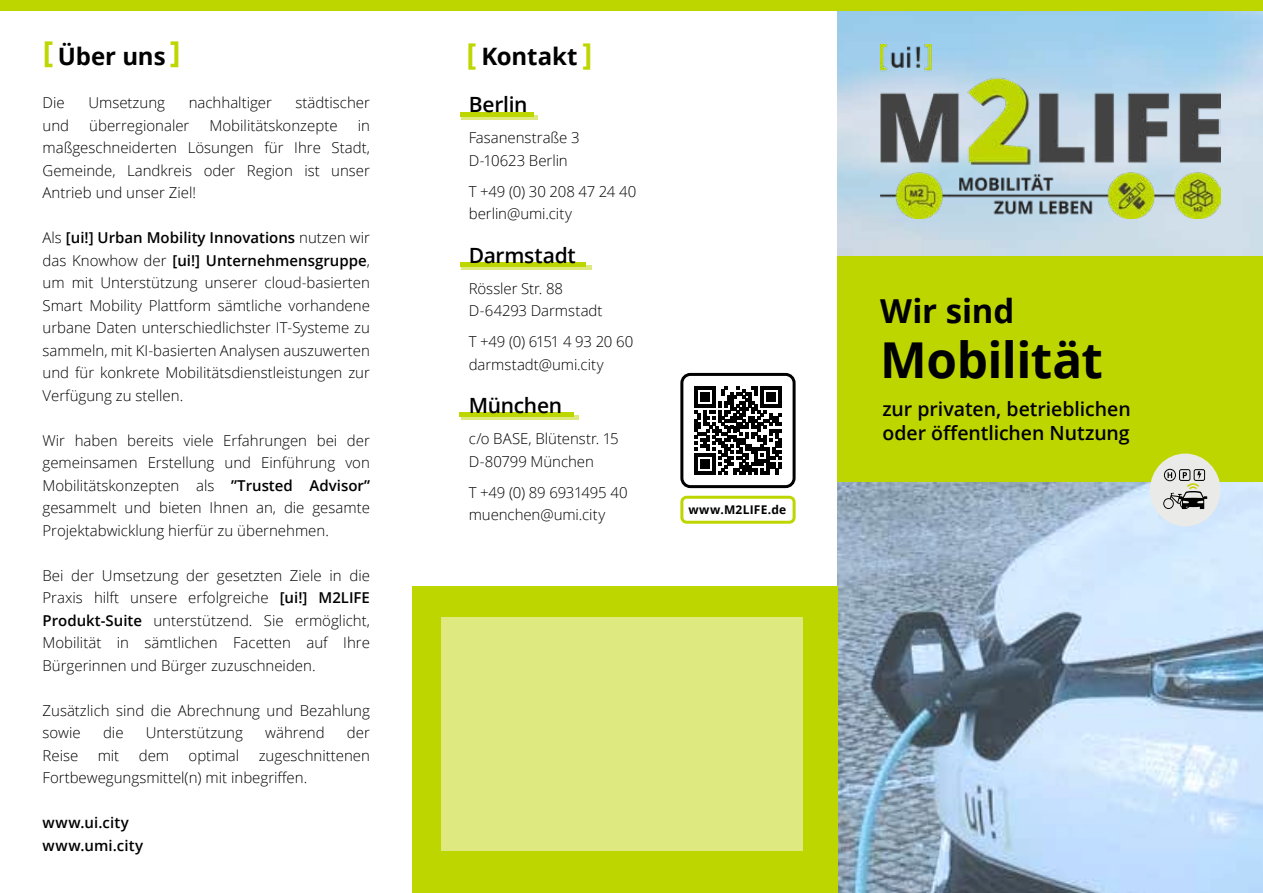
<style>
.page{position:relative;width:1263px;height:893px;background:#fff}
.page>*{position:absolute;margin:0;border:0;box-sizing:border-box;transform-origin:0 0}
.t1{font:700 49.5px "Open Sans";letter-spacing:-.01em;color:#000}
.t2{font:700 33px "Open Sans";letter-spacing:-.005em;color:#000}
.t3{font:700 24px "Open Sans";letter-spacing:-.005em;color:#000}
.t4{font:600 21px "Open Sans";letter-spacing:-.01em;color:#000}
.t5{font:600 19.5px/24px "Open Sans";letter-spacing:-.005em;color:#000}
.t6{font:300 15px/22.5px "Open Sans";color:#000}
.t7{font:600 15px/22.5px "Open Sans";letter-spacing:.005em;color:#000}
.t8{font:700 12px "Open Sans";letter-spacing:.015em;color:#000}
.s1{font-family:"DIN Pro";font-size:30px;color:#bed600}
.s2{font-size:30px;color:#bed600}
.s3{font-weight:600}
</style>
<div class="page">
<img style="left:838px;top:482px;width:425px;height:411px">
<hr style="left:461px;top:416px;width:118px;height:4px;background:#deea80">
<hr style="left:460px;top:413px;width:114px;height:4px;background:#bed600">
<img style="left:838px;top:11px;width:425px;height:245px">
<div style="left:838px;top:256px;width:425px;height:226px;background:#bed600"></div>
<div style="left:1150px;top:454px;width:70px;height:72px;background:#eaeae8;border-radius:50%"></div>
<svg style="left:1163px;top:469px;width:44px;height:40px"></svg>
<div style="left:0;top:0;width:1263px;height:11px;background:#bed600"></div>
<div style="left:412px;top:587px;width:426px;height:306px;background:#bed600"></div>
<div style="left:442px;top:617px;width:361px;height:233px;background:#deea7f"></div>
<img style="left:880px;top:45px;width:340px;height:173px">
<svg style="left:462px;top:265px;width:130px;height:4px"></svg>
<hr style="left:461px;top:115px;width:76px;height:4px;background:#deea80">
<hr style="left:460px;top:262px;width:126px;height:4px;background:#bed600">
<div style="left:460px;top:112px;width:74px;height:5px;background:#bed600"></div>
<div style="left:680px;top:496px;width:115px;height:28px;border:3px solid #bed600;border-radius:5px"></div>
<svg style="left:694px;top:387px;width:88px;height:87px"></svg>
<div style="left:680px;top:373px;width:115px;height:115px;border:3px solid #000;border-radius:9px"></div>
<h3 class="t3" style="left:43px;top:40px;width:140px"><span class="s1">[</span> Über uns <span class="s1">]</span></h3>
<h3 class="t3" style="left:467px;top:40px;width:127px"><span class="s2">[</span> Kontakt <span class="s2">]</span></h3>
<p class="t6" style="left:43px;top:91px;width:24px">Die</p>
<p class="t6" style="left:88px;top:91px;width:78px">Umsetzung</p>
<p class="t6" style="left:189px;top:91px;width:85px">nachhaltiger</p>
<p class="t6" style="left:296px;top:91px;width:76px">städtischer</p>
<p class="t6" style="left:43px;top:114px;width:28px">und</p>
<p class="t6" style="left:89px;top:114px;width:102px">überregionaler</p>
<p class="t6" style="left:210px;top:114px;width:130px">Mobilitätskonzepte</p>
<p class="t6" style="left:43px;top:114px;width:329px;text-align:justify;text-indent:315px">in maßgeschneiderten Lösungen für Ihre Stadt, Gemeinde, Landkreis oder Region ist unser Antrieb und unser Ziel!</p>
<p class="t6" style="left:43px;top:226px;width:329px;text-align:justify">Als <span class="s3">[ui!] Urban Mobility Innovations</span> nutzen wir das Knowhow der <span class="s3">[ui!] Unternehmensgruppe</span>, um mit Unterstützung unserer cloud-basierten Smart Mobility Plattform sämtliche vorhandene urbane Daten unterschiedlichster IT-Systeme zu sammeln, mit KI-basierten Analysen auszuwerten und für konkrete Mobilitätsdienstleistungen zur Verfügung zu stellen.</p>
<p class="t6" style="left:43px;top:429px;width:329px;text-align:justify">Wir haben bereits viele Erfahrungen bei der gemeinsamen Erstellung und Einführung von Mobilitätskonzepten als <span class="s3">”Trusted Advisor” </span>gesammelt und bieten Ihnen an, die gesamte Projektabwicklung hierfür zu übernehmen.</p>
<p class="t6" style="left:43px;top:564px;width:329px;text-align:justify">Bei der Umsetzung der gesetzten Ziele in die Praxis hilft unsere erfolgreiche <span class="s3">[ui!] M2LIFE Produkt-Suite</span> unterstützend. Sie ermöglicht, Mobilität in sämtlichen Facetten auf Ihre Bürgerinnen und Bürger zuzuschneiden.</p>
<p class="t6" style="left:43px;top:699px;width:329px">Zusätzlich sind die Abrechnung und Bezahlung sowie</p>
<p class="t6" style="left:103px;top:721px;width:22px">die</p>
<p class="t6" style="left:146px;top:721px;width:99px">Unterstützung</p>
<p class="t6" style="left:265px;top:721px;width:61px">während</p>
<p class="t6" style="left:347px;top:721px;width:24px">der</p>
<p class="t6" style="left:43px;top:744px;width:329px;text-indent:216px">zugeschnittenen<br>Fortbewegungsmittel(n) mit inbegriffen.</p>
<p class="t7" style="left:43px;top:811px;width:102px">www.ui.city www.umi.city</p>
<p class="t6" style="left:43px;top:744px;width:37px">Reise</p>
<p class="t6" style="left:98px;top:744px;width:23px">mit</p>
<p class="t6" style="left:139px;top:744px;width:32px">dem</p>
<p class="t6" style="left:189px;top:744px;width:52px">optimal</p>
<h3 class="t4" style="left:469px;top:90px;width:60px">Berlin</h3>
<p class="t6" style="left:469px;top:126px;width:112px">Fasanenstraße 3<br>D-10623 Berlin</p>
<p class="t6" style="left:469px;top:180px;width:169px">T +49 (0) 30 208 47 24 40 berlin@umi.city</p>
<h3 class="t4" style="left:469px;top:241px;width:109px">Darmstadt</h3>
<p class="t6" style="left:469px;top:277px;width:135px">Rössler Str. 88<br>D-64293 Darmstadt</p>
<p class="t6" style="left:469px;top:330px;width:166px">T +49 (0) 6151 4 93 20 60 darmstadt@umi.city</p>
<h3 class="t4" style="left:469px;top:391px;width:95px">München</h3>
<p class="t6" style="left:469px;top:427px;width:152px">c/o BASE, Blütenstr. 15<br>D-80799 München</p>
<p class="t6" style="left:469px;top:481px;width:161px">T +49 (0) 89 6931495 40 muenchen@umi.city</p>
<p class="t8" style="left:688px;top:501px;width:99px">www.M2LIFE.de</p>
<h2 class="t2" style="left:880px;top:288px;width:136px">Wir sind</h2>
<h1 class="t1" style="left:880px;top:326px;width:224px">Mobilität</h1>
<h3 class="t5" style="left:882px;top:396px;width:250px">zur privaten, betrieblichen oder öffentlichen Nutzung</h3>
</div>
